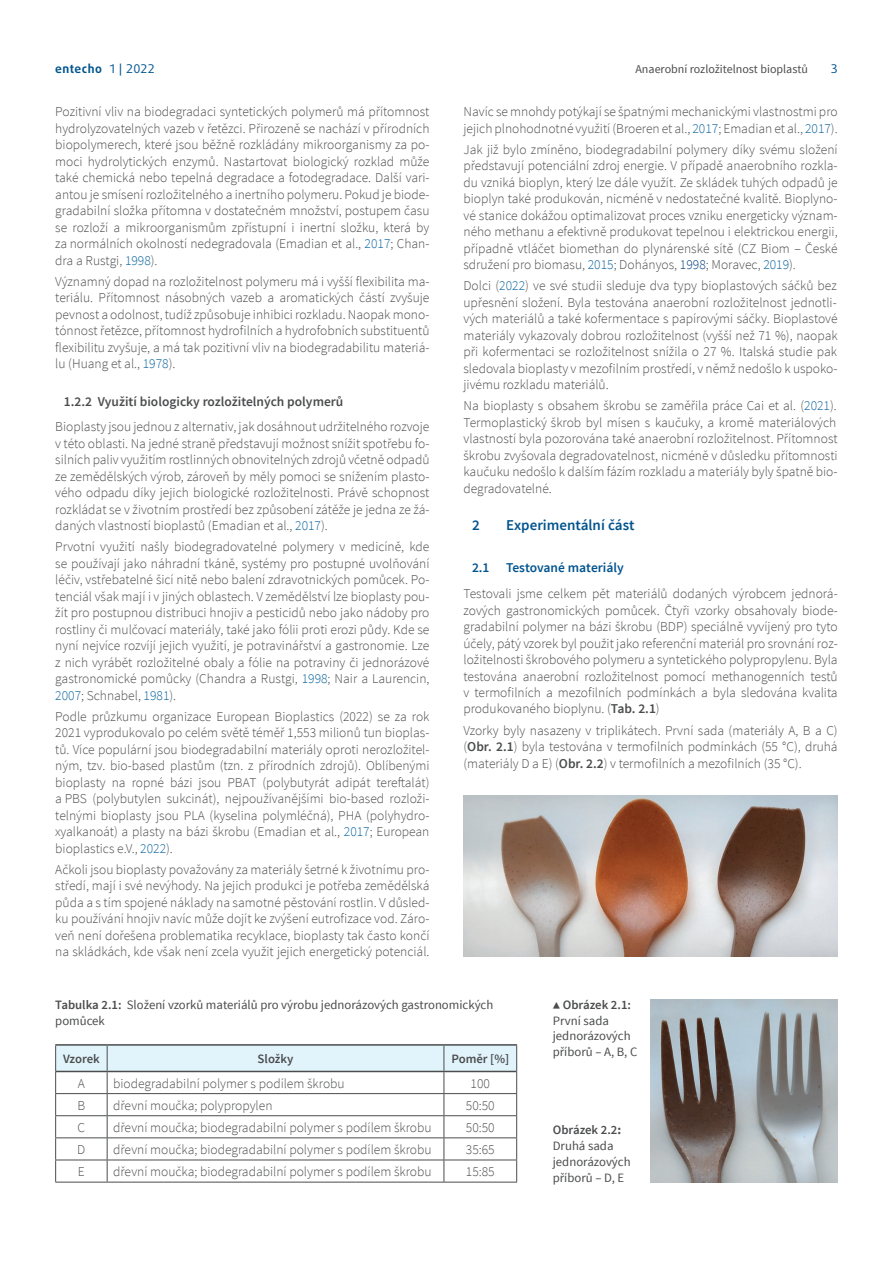
<style>
.page{position:relative;width:893px;height:1263px;background:#fff}
.page>*{position:absolute;margin:0;border:0;box-sizing:border-box;transform-origin:0 0}
.t1{font:600 15px "Source Sans Pro";color:#00548e}
.t2{font:300 13.5px/16.5px "Source Sans Pro";color:#4b4c4d;text-align:justify}
.t3{font:600 13.5px "Source Sans Pro";color:#4b4c4d}
.t4{font:600 13.5px "Source Sans Pro";color:#00548e}
.t5{font:12.75px/15.8px "Source Sans Pro";color:#4b4c4d}
.t6{font:600 12.75px "Source Sans Pro";color:#4b4c4d}
.t7{font:12px "Source Sans Pro";color:#4b4c4d}
.t8{font:700 12px "Daxline Pro";letter-spacing:.04em;color:#00548e}
.t9{font:12px "Daxline Pro";color:#00548e}
.s1{font-weight:400}
.s2{color:#09649c}
.s3{color:#004080}
.s4{font-weight:600}
.s5{font-weight:700}
</style>
<div class="page">
<img style="left:463px;top:795px;width:375px;height:162px">
<img style="left:651px;top:999px;width:187px;height:183px">
<svg style="left:55px;top:1046px;width:462px;height:136px"></svg>
<hr style="left:55px;top:1182px;width:52px;height:1px;background:#4b4c4d">
<hr style="left:107px;top:1182px;width:337px;height:1px;background:#4b4c4d">
<hr style="left:444px;top:1182px;width:73px;height:1px;background:#4b4c4d">
<hr style="left:55px;top:1044px;width:52px;height:2px;background:#4b4c4d">
<hr style="left:107px;top:1044px;width:337px;height:2px;background:#4b4c4d">
<hr style="left:444px;top:1044px;width:73px;height:2px;background:#4b4c4d">
<hr style="left:56px;top:1071px;width:51px;height:1px;background:#4b4c4d">
<hr style="left:107px;top:1071px;width:337px;height:1px;background:#4b4c4d">
<hr style="left:444px;top:1071px;width:72px;height:1px;background:#4b4c4d">
<p class="t8" style="left:55px;top:61px;width:101px">entecho <span class="s1">1 | 2022</span></p>
<p class="t7" style="left:635px;top:61px;width:174px">Anaerobní rozložitelnost bioplastů</p>
<p class="t9" style="left:831px;top:61px;width:8px">3</p>
<p class="t2" style="left:55px;top:104px;width:376px">Pozitivní vliv na biodegradaci syntetických polymerů má přítomnost hydrolyzovatelných vazeb v řetězci. Přirozeně se nachází v přírodních biopolymerech, které jsou běžně rozkládány mikroorganismy za po&shy;moci hydrolytických enzymů. Nastartovat biologický rozklad může také chemická nebo tepelná degradace a fotodegradace. Další vari&shy;antou je smísení rozložitelného a inertního polymeru. Pokud je biode&shy;gradabilní složka přítomna v dostatečném množství, postupem času se rozloží a mikroorganismům zpřístupní i inertní složku, která by za normálních okolností nedegradovala (Emadian et al., <span class="s2">2017</span>; Chan&shy;dra a Rustgi, <span class="s2">1998</span>).</p>
<p class="t2" style="left:55px;top:273px;width:376px">Významný dopad na rozložitelnost polymeru má i vyšší flexibilita ma&shy;teriálu. Přítomnost násobných vazeb a aromatických částí zvyšuje pevnost a odolnost, tudíž způsobuje inhibici rozkladu. Naopak mono&shy;tónnost řetězce, přítomnost hydrofilních a hydrofobních substituentů flexibilitu zvyšuje, a má tak pozitivní vliv na biodegradabilitu materiá&shy;lu (Huang et al., <span class="s2">1978</span>).</p>
<p class="t3" style="left:64px;top:393px;width:281px">1.2.2 Využití biologicky rozložitelných polymerů</p>
<p class="t2" style="left:55px;top:419px;width:376px">Bioplasty jsou jednou z alternativ, jak dosáhnout udržitelného rozvoje v této oblasti. Na jedné straně představují možnost snížit spotřebu fo&shy;silních paliv využitím rostlinných obnovitelných zdrojů včetně odpadů ze zemědělských výrob, zároveň by měly pomoci se snížením plasto&shy;vého odpadu díky jejich biologické rozložitelnosti. Právě schopnost rozkládat se v životním prostředí bez způsobení zátěže je jedna ze žá&shy;daných vlastností bioplastů (Emadian et al., <span class="s2">2017</span>).</p>
<p class="t2" style="left:55px;top:539px;width:376px">Prvotní využití našly biodegradovatelné polymery v medicíně, kde se používají jako náhradní tkáně, systémy pro postupné uvolňování léčiv, vstřebatelné šicí nitě nebo balení zdravotnických pomůcek. Po&shy;tenciál však mají i v jiných oblastech. V zemědělství lze bioplasty pou&shy;žít pro postupnou distribuci hnojiv a pesticidů nebo jako nádoby pro rostliny či mulčovací materiály, také jako fólii proti erozi půdy. Kde se nyní nejvíce rozvíjí jejich využití, je potravinářství a gastronomie. Lze z nich vyrábět rozložitelné obaly a fólie na potraviny či jednorázové gastronomické pomůcky (Chandra a Rustgi, <span class="s2">1998</span>; Nair a Laurencin, <span class="s2">2007</span>; Schnabel, <span class="s2">1981</span>).</p>
<p class="t2" style="left:55px;top:708px;width:376px">Podle průzkumu organizace European Bioplastics (2022) se za rok 2021 vyprodukovalo po celém světě téměř 1,553 milionů tun bioplas&shy;tů. Více populární jsou biodegradabilní materiály oproti nerozložitel&shy;ným, tzv. bio-based plastům (tzn. z přírodních zdrojů). Oblíbenými bioplasty na ropné bázi jsou PBAT (polybutyrát adipát tereftalát) a PBS (polybutylen sukcinát), nejpoužívanějšími bio-based rozloži&shy;telnými bioplasty jsou PLA (kyselina polymléčná), PHA (polyhydro&shy;xyalkanoát) a plasty na bázi škrobu (Emadian et al., <span class="s2">2017</span>; European bioplastics e.V., <span class="s2">2022</span>).</p>
<p class="t2" style="left:55px;top:861px;width:376px">Ačkoli jsou bioplasty považovány za materiály šetrné k životnímu pro&shy;středí, mají i své nevýhody. Na jejich produkci je potřeba zemědělská půda a s tím spojené náklady na samotné pěstování rostlin. V důsled&shy;ku používání hnojiv navíc může dojít ke zvýšení eutrofizace vod. Záro&shy;veň není dořešena problematika recyklace, bioplasty tak často končí na skládkách, kde však není zcela využit jejich energetický potenciál.</p>
<p class="t2" style="left:463px;top:104px;width:376px">Navíc se mnohdy potýkají se špatnými mechanickými vlastnostmi pro jejich plnohodnotné využití (Broeren et al., <span class="s2">2017</span>; Emadian et al., <span class="s2">2017</span>).</p>
<p class="t2" style="left:463px;top:141px;width:376px">Jak již bylo zmíněno, biodegradabilní polymery díky svému složení představují potenciální zdroj energie. V případě anaerobního rozkla&shy;du vzniká bioplyn, který lze dále využít. Ze skládek tuhých odpadů je bioplyn také produkován, nicméně v nedostatečné kvalitě. Bioplyno&shy;vé stanice dokážou optimalizovat proces vzniku energeticky význam&shy;ného methanu a efektivně produkovat tepelnou i elektrickou energii, případně vtláčet biomethan do plynárenské sítě (CZ Biom – České sdružení pro biomasu, <span class="s2">2015</span>; Dohányos, <span class="s3">1998</span>; Moravec, <span class="s2">2019</span>).</p>
<p class="t2" style="left:463px;top:278px;width:376px">Dolci (<span class="s2">2022</span>) ve své studii sleduje dva typy bioplastových sáčků bez upřesnění složení. Byla testována anaerobní rozložitelnost jednotli&shy;vých materiálů a také kofermentace s papírovými sáčky. Bioplastové materiály vykazovaly dobrou rozložitelnost (vyšší než 71 %), naopak při kofermentaci se rozložitelnost snížila o 27 %. Italská studie pak sledovala bioplasty v mezofilním prostředí, v němž nedošlo k uspoko&shy;jivému rozkladu materiálů.</p>
<p class="t2" style="left:463px;top:398px;width:376px">Na bioplasty s obsahem škrobu se zaměřila práce Cai et al. (<span class="s2">2021</span>).<br>Termoplastický škrob byl mísen s kaučuky, a kromě materiálových vlastností byla pozorována také anaerobní rozložitelnost. Přítomnost škrobu zvyšovala degradovatelnost, nicméně v důsledku přítomnosti kaučuku nedošlo k dalším fázím rozkladu a materiály byly špatně bio&shy;degradovatelné.</p>
<p class="t1" style="left:472px;top:516px;width:9px">2</p>
<p class="t1" style="left:506px;top:516px;width:130px">Experimentální část</p>
<p class="t4" style="left:472px;top:559px;width:153px">2.1 Testované materiály</p>
<p class="t2" style="left:463px;top:585px;width:376px">Testovali jsme celkem pět materiálů dodaných výrobcem jednorá&shy;zových gastronomických pomůcek. Čtyři vzorky obsahovaly biode&shy;gradabilní polymer na bázi škrobu (BDP) speciálně vyvíjený pro tyto účely, pátý vzorek byl použit jako referenční materiál pro srovnání roz&shy;ložitelnosti škrobového polymeru a syntetického polypropylenu. Byla testována anaerobní rozložitelnost pomocí methanogenních testů v termofilních a mezofilních podmínkách a byla sledována kvalita produkovaného bioplynu. (<span class="s4">Tab. 2.1</span>)</p>
<p class="t2" style="left:463px;top:722px;width:376px">Vzorky byly nasazeny v triplikátech. První sada (materiály A, B a C) (<span class="s4">Obr. 2.1</span>) byla testována v termofilních podmínkách (55 °C), druhá (materiály D a E) (<span class="s4">Obr. 2.2</span>) v termofilních a mezofilních (35 °C).</p>
<p class="t5" style="left:55px;top:997px;width:440px"><span class="s4">Tabulka 2.1:</span> Složení vzorků materiálů pro výrobu jednorázových gastronomických pomůcek</p>
<p class="t6" style="left:63px;top:1051px;width:38px">Vzorek</p>
<p class="t6" style="left:258px;top:1051px;width:37px">Složky</p>
<p class="t6" style="left:451px;top:1051px;width:59px">Poměr [%]</p>
<p class="t2" style="left:78px;top:1075px;width:9px">A</p>
<p class="t2" style="left:113px;top:1075px;width:233px">biodegradabilní polymer s podílem škrobu</p>
<p class="t2" style="left:471px;top:1075px;width:21px">100</p>
<p class="t2" style="left:77px;top:1097px;width:9px">B</p>
<p class="t2" style="left:113px;top:1097px;width:161px">dřevní moučka; polypropylen</p>
<p class="t2" style="left:466px;top:1097px;width:30px">50:50</p>
<p class="t2" style="left:78px;top:1119px;width:9px">C</p>
<p class="t2" style="left:113px;top:1119px;width:320px">dřevní moučka; biodegradabilní polymer s podílem škrobu</p>
<p class="t2" style="left:466px;top:1119px;width:30px">50:50</p>
<p class="t2" style="left:77px;top:1141px;width:10px">D</p>
<p class="t2" style="left:113px;top:1141px;width:320px">dřevní moučka; biodegradabilní polymer s podílem škrobu</p>
<p class="t2" style="left:466px;top:1141px;width:30px">35:65</p>
<p class="t2" style="left:78px;top:1163px;width:8px">E</p>
<p class="t2" style="left:113px;top:1163px;width:320px">dřevní moučka; biodegradabilní polymer s podílem škrobu</p>
<p class="t2" style="left:466px;top:1163px;width:30px">15:85</p>
<p class="t6" style="left:553px;top:996px;width:80px">▲ Obrázek 2.1:</p>
<p class="t5" style="left:553px;top:1013px;width:86px">První sada jednorázových příborů – A, B, C</p>
<p class="t5" style="left:553px;top:1122px;width:79px"><span class="s4">Obrázek 2.2</span><span class="s5">:<br></span>Druhá sada jednorázových příborů – D, E</p>
</div>
